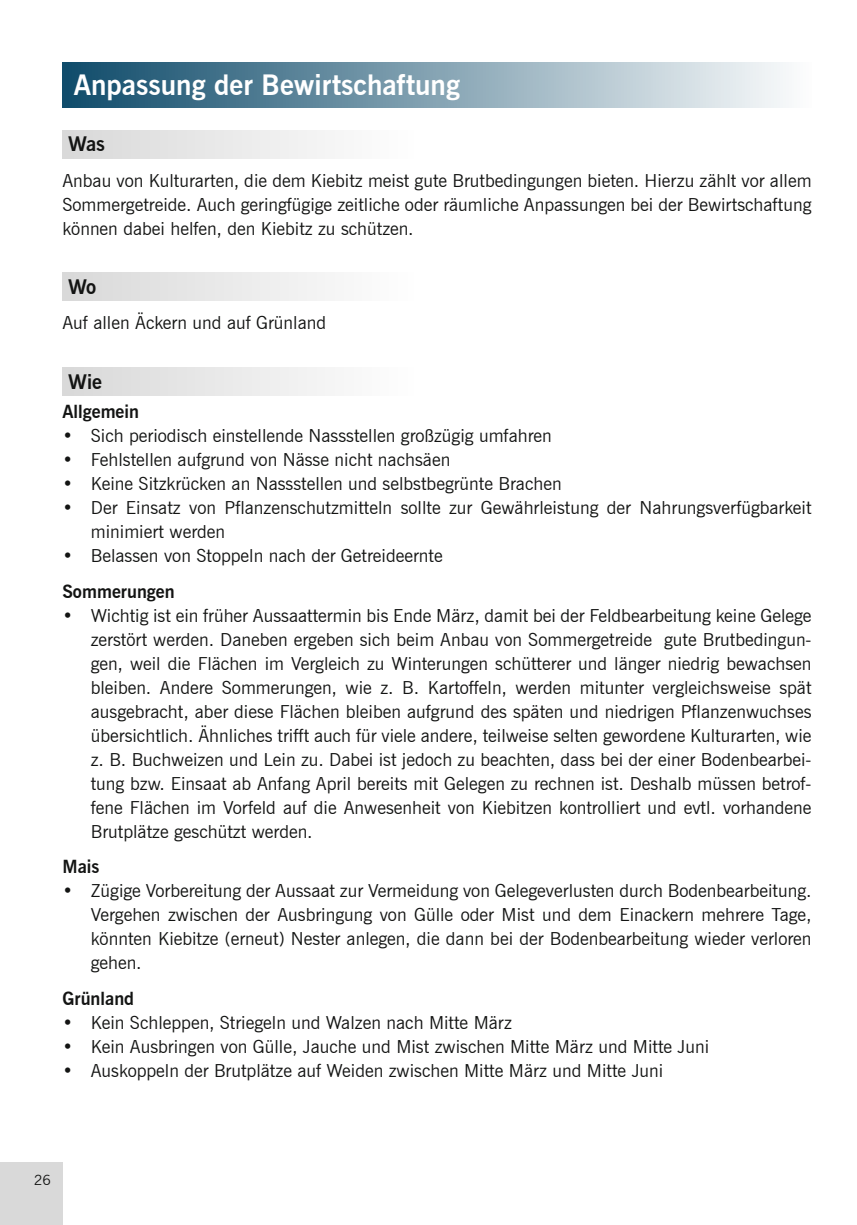
<style>
.page{position:relative;width:857px;height:1225px;background:#fff}
.page>*{position:absolute;margin:0;border:0;box-sizing:border-box;transform-origin:0 0}
.t1{font:700 28px "News Gothic BT";color:#fff}
.t2{font:700 20px "News Gothic BT";color:#131413}
.t3{font:18px/24px "News Gothic BT";color:#131413;text-align:justify}
.t4{font:700 18px "News Gothic BT";color:#131413}
.t5{font:14px "News Gothic BT";color:#131413}
</style>
<div class="page">
<div style="left:62px;top:130px;width:352px;height:29px;background:linear-gradient(to right,#d8d8d8,#fefefe)"></div>
<div style="left:62px;top:272px;width:352px;height:28px;background:linear-gradient(to right,#d8d8d8,#fefefe)"></div>
<div style="left:62px;top:367px;width:352px;height:28px;background:linear-gradient(to right,#d8d8d8,#fefefe)"></div>
<svg style="left:62px;top:62px;width:724px;height:46px;background:#81a0b0"></svg>
<div style="left:0;top:1162px;width:62px;height:63px;background:#d9d9d9"></div>
<h1 class="t1" style="left:74px;top:68px;width:387px">Anpassung der Bewirtschaftung</h1>
<p class="t2" style="left:68px;top:132px;width:38px">Was</p>
<p class="t3" style="left:62px;top:168px;width:750px">Anbau von Kulturarten, die dem Kiebitz meist gute Brutbedingungen bieten. Hierzu zählt vor allem Sommergetreide. Auch geringfügige zeitliche oder räumliche Anpassungen bei der Bewirtschaftung können dabei helfen, den Kiebitz zu schützen.</p>
<p class="t2" style="left:68px;top:275px;width:30px">Wo</p>
<p class="t3" style="left:62px;top:311px;width:265px">Auf allen Äckern und auf Grünland</p>
<p class="t2" style="left:68px;top:369px;width:35px">Wie</p>
<p class="t4" style="left:62px;top:401px;width:78px">Allgemein</p>
<p class="t3" style="left:62px;top:424px;width:490px">• Sich periodisch einstellende Nassstellen großzügig umfahren</p>
<p class="t3" style="left:62px;top:448px;width:389px">• Fehlstellen aufgrund von Nässe nicht nachsäen</p>
<p class="t3" style="left:62px;top:472px;width:500px">• Keine Sitzkrücken an Nassstellen und selbstbegrünte Brachen</p>
<p class="t3" style="left:91px;top:496px;width:721px;text-indent:-28px">• Der Einsatz von Pflanzenschutzmitteln sollte zur Gewährleistung der Nahrungsverfügbarkeit minimiert werden</p>
<p class="t3" style="left:62px;top:544px;width:381px">• Belassen von Stoppeln nach der Getreideernte</p>
<p class="t4" style="left:62px;top:580px;width:114px">Sommerungen</p>
<p class="t3" style="left:91px;top:603px;width:722px;text-indent:-28px">• Wichtig ist ein früher Aussaattermin bis Ende März, damit bei der Feldbearbeitung keine Gelege zerstört werden. Daneben ergeben sich beim Anbau von Sommergetreide gute Brutbedingun&shy;gen, weil die Flächen im Vergleich zu Winterungen schütterer und länger niedrig bewachsen bleiben. Andere Sommerungen, wie z. B. Kartoffeln, werden mitunter vergleichsweise spät ausgebracht, aber diese Flächen bleiben aufgrund des späten und niedrigen Pflanzenwuchses übersichtlich. Ähnliches trifft auch für viele andere, teilweise selten gewordene Kulturarten, wie z. B. Buchweizen und Lein zu. Dabei ist jedoch zu beachten, dass bei der einer Bodenbearbei&shy;tung bzw. Einsaat ab Anfang April bereits mit Gelegen zu rechnen ist. Deshalb müssen betrof&shy;fene Flächen im Vorfeld auf die Anwesenheit von Kiebitzen kontrolliert und evtl. vorhandene Brutplätze geschützt werden.</p>
<p class="t4" style="left:62px;top:856px;width:38px">Mais</p>
<p class="t3" style="left:91px;top:878px;width:722px;text-indent:-28px">• Zügige Vorbereitung der Aussaat zur Vermeidung von Gelegeverlusten durch Bodenbearbeitung.<br>Vergehen zwischen der Ausbringung von Gülle oder Mist und dem Einackern mehrere Tage, könnten Kiebitze (erneut) Nester anlegen, die dann bei der Bodenbearbeitung wieder verloren gehen.</p>
<p class="t4" style="left:62px;top:987px;width:73px">Grünland</p>
<p class="t3" style="left:62px;top:1010px;width:450px">• Kein Schleppen, Striegeln und Walzen nach Mitte März</p>
<p class="t3" style="left:62px;top:1034px;width:648px">• Kein Ausbringen von Gülle, Jauche und Mist zwischen Mitte März und Mitte Juni</p>
<p class="t3" style="left:62px;top:1058px;width:602px">• Auskoppeln der Brutplätze auf Weiden zwischen Mitte März und Mitte Juni</p>
<p class="t5" style="left:34px;top:1171px;width:18px">26</p>
</div>
